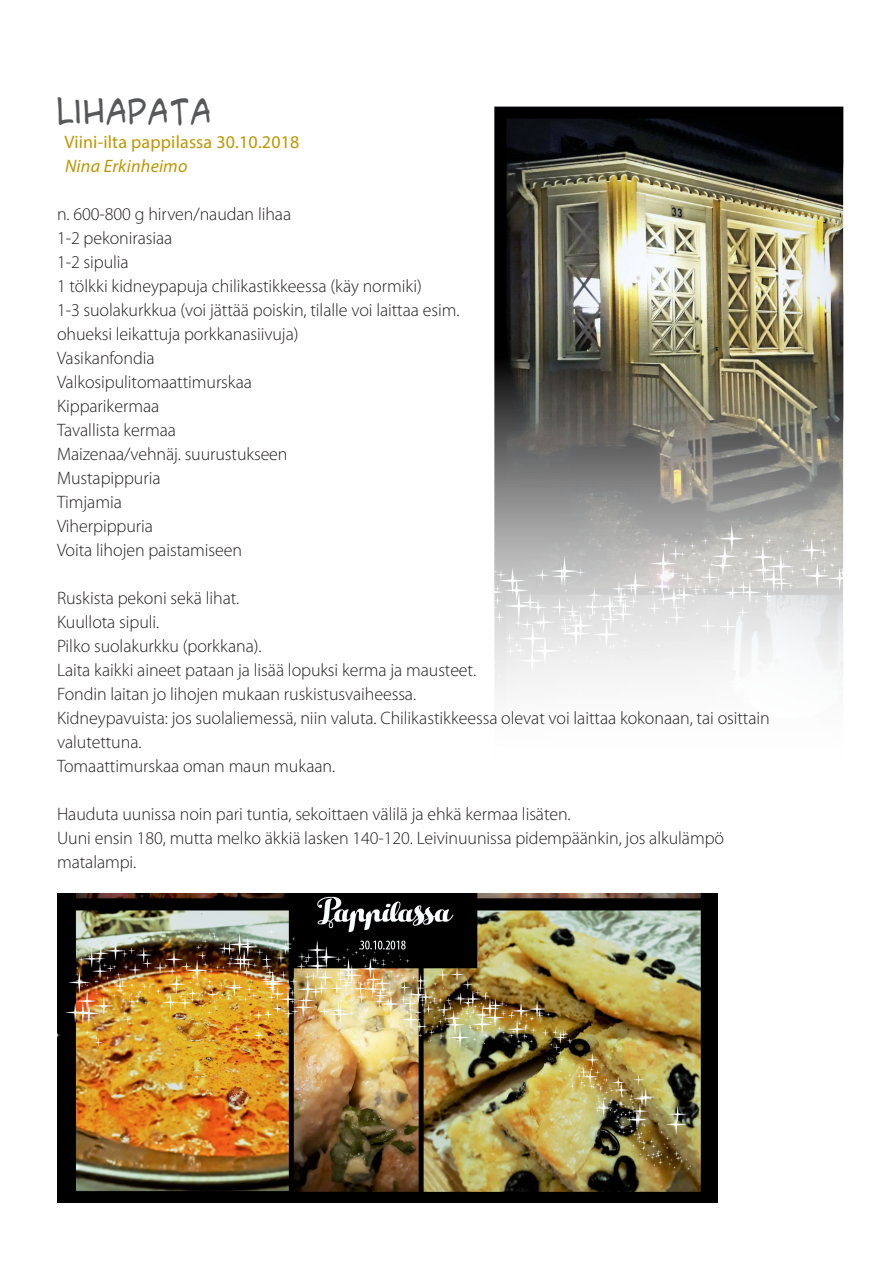
<style>
.page{position:relative;width:893px;height:1263px;background:#fff}
.page>*{position:absolute;margin:0;border:0;box-sizing:border-box;transform-origin:0 0}
.t1{font:33px "ACME Secret Agent";color:#57585a}
.t2{font:300 18px/24px "Myriad Pro";letter-spacing:-.005em;color:#231f20}
.t3{font:18px "Myriad Pro";letter-spacing:.01em;color:#be9600}
.t4{font:italic 18px "Myriad Pro";letter-spacing:.01em;color:#be9600}
</style>
<div class="page">
<img style="left:494px;top:106px;width:349px;height:590px">
<img style="left:57px;top:893px;width:660px;height:310px">
<p class="t1" style="left:57px;top:87px;width:156px">LIHAPATA</p>
<p class="t3" style="left:64px;top:131px;width:237px">Viini-ilta pappilassa 30.10.2018</p>
<p class="t4" style="left:65px;top:155px;width:124px">Nina Erkinheimo</p>
<p class="t2" style="left:57px;top:202px;width:236px">n. 600-800 g hirven/naudan lihaa</p>
<p class="t2" style="left:57px;top:226px;width:117px">1-2 pekonirasiaa</p>
<p class="t2" style="left:57px;top:250px;width:73px">1-2 sipulia</p>
<p class="t2" style="left:57px;top:274px;width:366px">1 tölkki kidneypapuja chilikastikkeessa (käy normiki)</p>
<p class="t2" style="left:57px;top:298px;width:404px">1-3 suolakurkkua (voi jättää poiskin, tilalle voi laittaa esim. ohueksi leikattuja porkkanasiivuja)</p>
<p class="t2" style="left:57px;top:346px;width:99px">Vasikanfondia</p>
<p class="t2" style="left:57px;top:370px;width:197px">Valkosipulitomaattimurskaa</p>
<p class="t2" style="left:57px;top:394px;width:104px">Kipparikermaa</p>
<p class="t2" style="left:57px;top:418px;width:121px">Tavallista kermaa</p>
<p class="t2" style="left:57px;top:442px;width:232px">Maizenaa/vehnäj. suurustukseen</p>
<p class="t2" style="left:57px;top:466px;width:105px">Mustapippuria</p>
<p class="t2" style="left:57px;top:490px;width:66px">Timjamia</p>
<p class="t2" style="left:57px;top:514px;width:97px">Viherpippuria</p>
<p class="t2" style="left:57px;top:538px;width:187px">Voita lihojen paistamiseen</p>
<p class="t2" style="left:57px;top:586px;width:184px">Ruskista pekoni sekä lihat.</p>
<p class="t2" style="left:57px;top:610px;width:104px">Kuullota sipuli.</p>
<p class="t2" style="left:57px;top:634px;width:206px">Pilko suolakurkku (porkkana).</p>
<p class="t2" style="left:57px;top:658px;width:421px">Laita kaikki aineet pataan ja lisää lopuksi kerma ja mausteet.</p>
<p class="t2" style="left:57px;top:682px;width:361px">Fondin laitan jo lihojen mukaan ruskistusvaiheessa.</p>
<p class="t2" style="left:57px;top:706px;width:714px">Kidneypavuista: jos suolaliemessä, niin valuta. Chilikastikkeessa olevat voi laittaa kokonaan, tai osittain valutettuna.</p>
<p class="t2" style="left:57px;top:754px;width:280px">Tomaattimurskaa oman maun mukaan.</p>
<p class="t2" style="left:57px;top:802px;width:515px">Hauduta uunissa noin pari tuntia, sekoittaen välilä ja ehkä kermaa lisäten.</p>
<p class="t2" style="left:57px;top:826px;width:669px">Uuni ensin 180, mutta melko äkkiä lasken 140-120. Leivinuunissa pidempäänkin, jos alkulämpö matalampi.</p>
</div>
